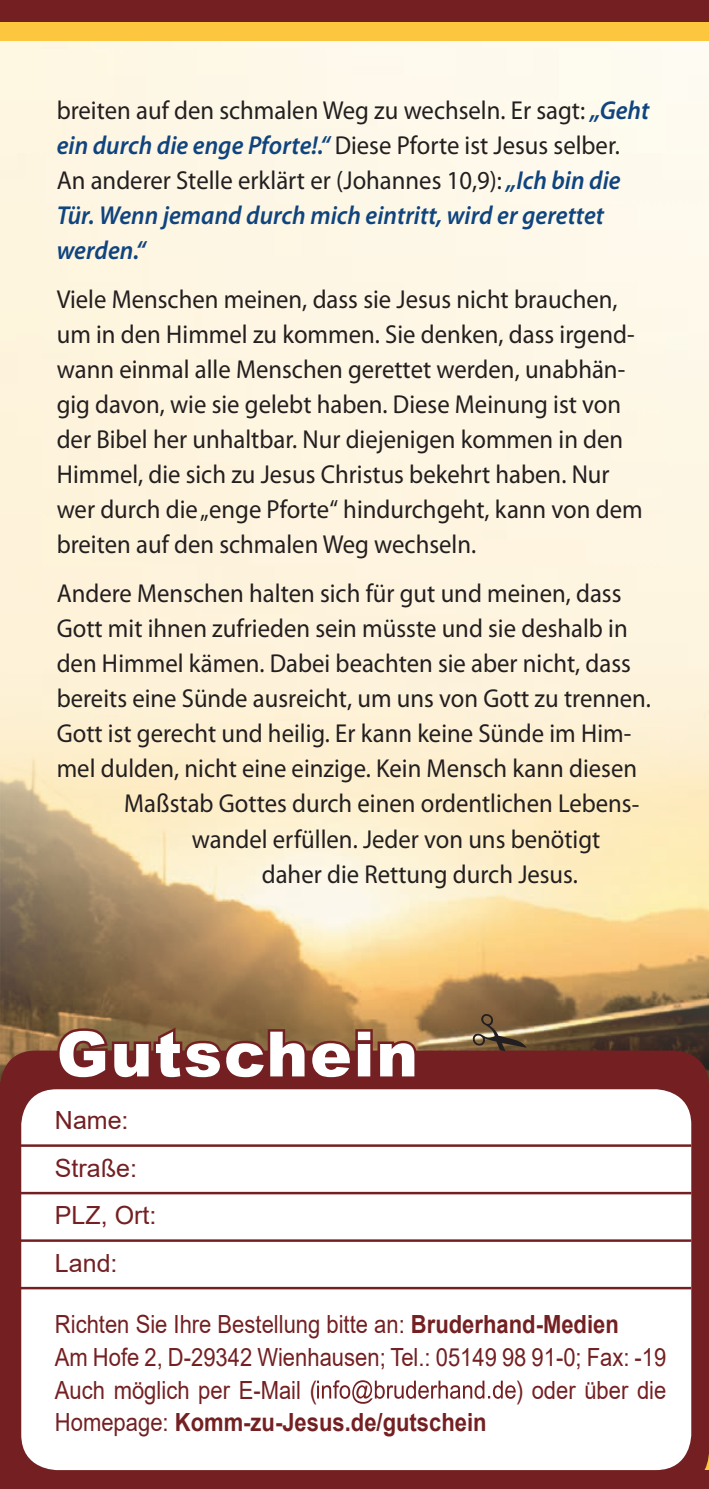
<style>
.page{position:relative;width:709px;height:1489px;background:#fff}
.page>*{position:absolute;margin:0;border:0;box-sizing:border-box;transform-origin:0 0}
.t1{font:900 62.5px "Arial";letter-spacing:.03em;color:#fff}
.t2{font:26px/35px "Myriad Pro";color:#231f20;scale:.95 1}
.t3{font:25px/32.5px "Arial";color:#742022;scale:.88 1}
.t4{font:700 25px "Arial";color:#742022;scale:.88 1}
.t5{font:25px/47.5px "Arial";color:#742022}
.s1{font-weight:600;font-style:italic;color:#0f447f}
.s2{font-weight:700}
.s3{font-weight:400}
</style>
<div class="page">
<img style="left:0;top:40px;width:709px;height:598px">
<img style="left:0;top:638px;width:709px;height:442px">
<div style="left:0;top:1469px;width:709px;height:19px;background:#742022"></div>
<div style="left:0;top:1050px;width:709px;height:437px;background:#742022;border-radius:35px"></div>
<div style="left:21px;top:1089px;width:670px;height:380px;background:#fff;border-radius:35px"></div>
<svg style="left:54px;top:1023px;width:365px;height:28px;background:#8a5c3c"></svg>
<hr style="left:12px;top:1144px;width:679px;height:2px;background:#742022">
<hr style="left:12px;top:1191px;width:679px;height:3px;background:#742022">
<hr style="left:12px;top:1239px;width:679px;height:2px;background:#742022">
<hr style="left:12px;top:1286px;width:679px;height:3px;background:#742022">
<svg style="left:317px;top:1380px;width:198px;height:23px"></svg>
<svg style="left:472px;top:1013px;width:54px;height:38px;background:#786045"></svg>
<div style="left:0;top:0;width:709px;height:40px;background:#fcc63f"></div>
<div style="left:0;top:0;width:709px;height:21px;background:#742022"></div>
<p class="t2" style="left:57px;top:92px;width:625px">breiten auf den schmalen Weg zu wechseln. Er sagt: <span class="s1">„Geht ein durch die enge Pforte!.“</span> Diese Pforte ist Jesus selber.<br>An anderer Stelle erklärt er (Johannes 10,9): <span class="s1">„Ich bin die Tür. Wenn jemand durch mich eintritt, wird er gerettet werden.“</span></p>
<p class="t2" style="left:57px;top:281px;width:618px">Viele Menschen meinen, dass sie Jesus nicht brauchen, um in den Himmel zu kommen. Sie denken, dass irgend&shy;wann einmal alle Menschen gerettet werden, unabhän&shy;gig davon, wie sie gelebt haben. Diese Meinung ist von der Bibel her unhaltbar. Nur diejenigen kommen in den Himmel, die sich zu Jesus Christus bekehrt haben. Nur wer durch die „enge Pforte“ hindurchgeht, kann von dem breiten auf den schmalen Weg wechseln.</p>
<p class="t2" style="left:57px;top:575px;width:596px">Andere Menschen halten sich für gut und meinen, dass</p>
<p class="t2" style="left:57px;top:610px;width:602px">Gott mit ihnen zufrieden sein müsste und sie deshalb in</p>
<p class="t2" style="left:57px;top:645px;width:606px">den Himmel kämen. Dabei beachten sie aber nicht, dass</p>
<p class="t2" style="left:57px;top:680px;width:627px">bereits eine Sünde ausreicht, um uns von Gott zu trennen.</p>
<p class="t2" style="left:57px;top:715px;width:606px">Gott ist gerecht und heilig. Er kann keine Sünde im Him-</p>
<p class="t2" style="left:57px;top:750px;width:612px">mel dulden, nicht eine einzige. Kein Mensch kann diesen</p>
<p class="t2" style="left:124px;top:785px;width:543px">Maßstab Gottes durch einen ordentlichen Lebens-</p>
<p class="t2" style="left:192px;top:820px;width:431px">wandel erfüllen. Jeder von uns benötigt</p>
<p class="t2" style="left:262px;top:855px;width:334px">daher die Rettung durch Jesus.</p>
<h1 class="t1" style="left:57px;top:1008px;width:363px">Gutschein</h1>
<p class="t5" style="left:55px;top:1096px;width:103px">Name:<br>Straße:<br>PLZ, Ort:<br>Land:</p>
<p class="t3" style="left:55px;top:1308px;width:696px">Richten Sie Ihre Bestellung bitte an: <span class="s2">Bruderhand-Medien<br></span>Am Hofe 2, D-29342 Wienhausen; Tel.: 05149 98 91-0; Fax: -19<br>Auch möglich per E-Mail (</p>
<p class="t3" style="left:515px;top:1373px;width:173px">) oder über die</p>
<p class="t4" style="left:55px;top:1404px;width:492px"><span class="s3">Homepage:</span> Komm-zu-Jesus.de/gutschein</p>
</div>
